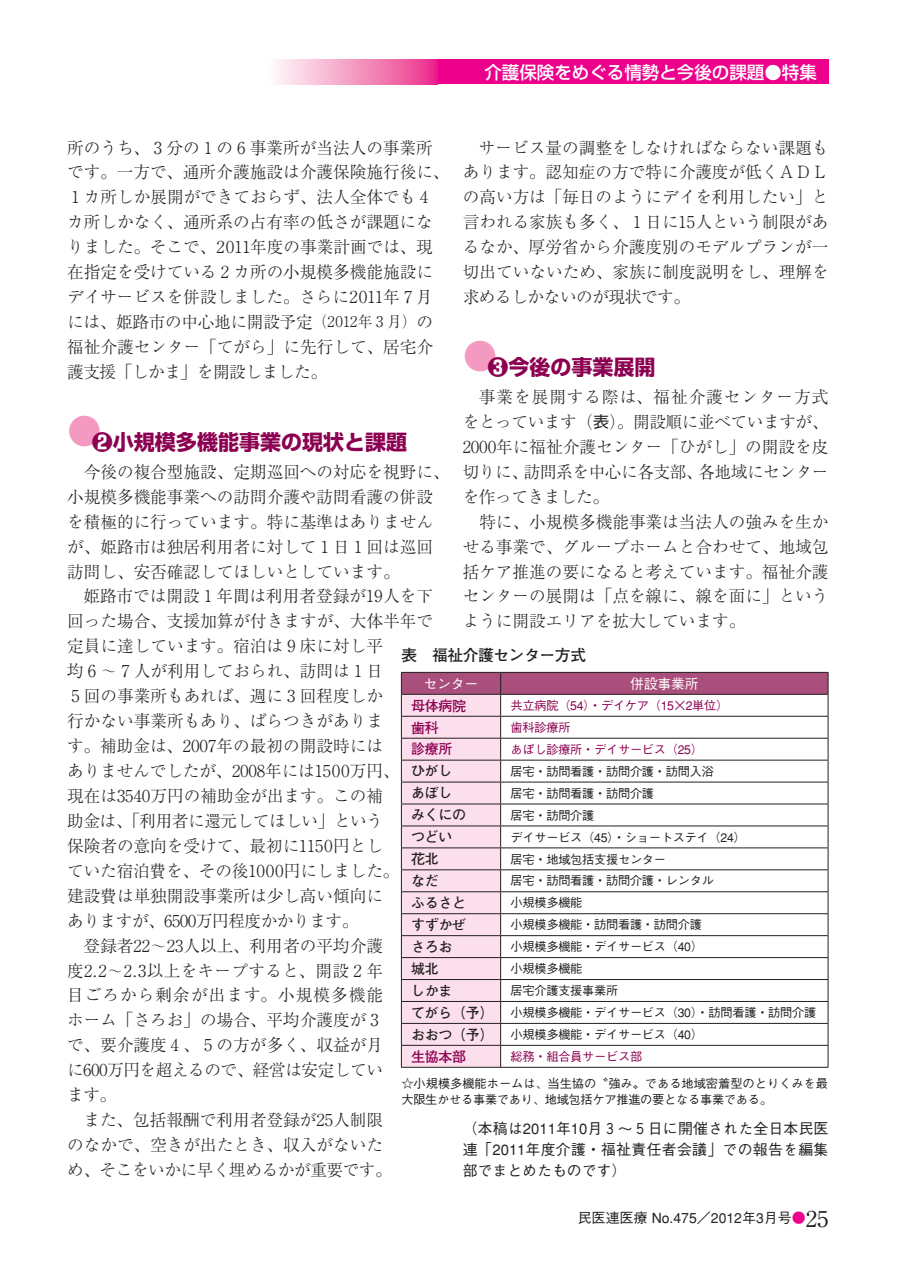
<style>
.page{position:relative;width:903px;height:1275px;background:#fff}
.page>*{position:absolute;margin:0;border:0;box-sizing:border-box;transform-origin:0 0}
.t1{font:21px "Shin Go Bold 83 pv RKSJ H";color:#8c0051}
.t2{font:17.5px "Shin Go Medium 83 pv RKSJ H";color:#fff}
.t3{font:16.62px/24.8px "Ryumin Light 83 pv RKSJ H";color:#231f20}
.t4{font:15.75px "Futo Go B101 Bold 83 pv RKSJ H";letter-spacing:-.025em;color:#231f20}
.t5{font:14.88px/21px "Gothic BBB Medium 83 pv RKSJ H";letter-spacing:.015em;color:#231f20;text-align:justify}
.t6{font:14px "Futo Go B101 Bold 83 pv RKSJ H";letter-spacing:-.025em;color:#231f20}
.t7{font:14px "Gothic BBB Medium 83 pv RKSJ H";color:#231f20}
.t8{font:14px "Futo Go B101 Bold 83 pv RKSJ H";letter-spacing:-.025em;color:#8c0051}
.t9{font:14px "Gothic BBB Medium 83 pv RKSJ H";letter-spacing:-.025em;color:#fff}
.t10{font:12.25px/21.9px "Gothic BBB Medium 83 pv RKSJ H";letter-spacing:-.025em;color:#231f20}
.t11{font:12.25px "Gothic BBB Medium 83 pv RKSJ H";letter-spacing:-.025em;color:#8c0051}
.s1{font-size:14.88px}
.s2{font-family:"Gothic BBB Medium 83 pv RKSJ H"}
.s3{font-family:"Futo Go B101 Bold 83 pv RKSJ H";font-size:14px}
.s4{font-family:"Shin Go regular 83 pv RKSJ H"}
.s5{color:#ec008c}
.s6{font-family:"Ryumin regular 83 pv RKSJ H";font-size:22.75px}
</style>
<div class="page">
<svg style="left:276px;top:60px;width:162px;height:24px"></svg>
<div style="left:438px;top:60px;width:390px;height:24px;background:#ec008c"></div>
<svg style="left:401px;top:672px;width:428px;height:395px"></svg>
<hr style="left:401px;top:1067px;width:427px;height:1px;background:#231f20">
<p class="t2" style="left:484px;top:65px;width:334px">介護保険をめぐる情勢と今後の課題●特集</p>
<p class="t3" style="left:67px;top:137px;width:384px">所のうち、３分の１の６事業所が当法人の事業所です。一方で、通所介護施設は介護保険施行後に、<br>１カ所しか展開ができておらず、法人全体でも４カ所しかなく、通所系の占有率の低さが課題になりました。そこで、２０１１年度の事業計画では、現在指定を受けている２カ所の小規模多機能施設にデイサービスを併設しました。さらに２０１１年７月には、姫路市の中心地に開設予定<span class="s1">（２０１２年３月）</span>の福祉介護センター「てがら」に先行して、居宅介護支援「しかま」を開設しました。</p>
<p class="t1" style="left:67px;top:434px;width:341px"><sup>●</sup>❷小規模多機能事業の現状と課題</p>
<p class="t3" style="left:67px;top:461px;width:384px">　今後の複合型施設、定期巡回への対応を視野に、小規模多機能事業への訪問介護や訪問看護の併設を積極的に行っています。特に基準はありませんが、姫路市は独居利用者に対して１日１回は巡回訪問し、安否確認してほしいとしています。<br>　姫路市では開設１年間は利用者登録が１９人を下回った場合、支援加算が付きますが、大体半年で定員に達しています。宿泊は９床に対し平<br>均６～７人が利用しておられ、訪問は１日<br>５回の事業所もあれば、週に３回程度しか<br>行かない事業所もあり、ばらつきがありま<br>す。補助金は、２００７年の最初の開設時には<br>ありませんでしたが、２００８年には１５００万円、<br>現在は３５４０万円の補助金が出ます。この補<br>助金は、「利用者に還元してほしい」という<br>保険者の意向を受けて、最初に１１５０円とし<br>ていた宿泊費を、その後１０００円にしました。<br>建設費は単独開設事業所は少し高い傾向に<br>ありますが、６５００万円程度かかります。<br>　登録者２２～２３人以上、利用者の平均介護<br>度２.２～２.３以上をキープすると、開設２年<br>目ごろから剰余が出ます。小規模多機能<br>ホーム「さろお」の場合、平均介護度が３<br>で、要介護度４、５の方が多く、収益が月<br>に６００万円を超えるので、経営は安定してい<br>ます。<br>　また、包括報酬で利用者登録が２５人制限<br>のなかで、空きが出たとき、収入がないた<br>め、そこをいかに早く埋めるかが重要です。</p>
<p class="t3" style="left:463px;top:137px;width:367px;text-align:justify">　サービス量の調整をしなければならない課題もあります。認知症の方で特に介護度が低くＡＤＬの高い方は「毎日のようにデイを利用したい」と言われる家族も多く、１日に１５人という制限があるなか、厚労省から介護度別のモデルプランが一切出ていないため、家族に制度説明をし、理解を求めるしかないのが現状です。</p>
<p class="t1" style="left:463px;top:359px;width:194px"><sup>●</sup>❸今後の事業展開</p>
<p class="t3" style="left:459px;top:386px;width:371px">　事業を展開する際は、福祉介護センター方式をとっています（<span class="s2">表</span>）。開設順に並べていますが、<br>２０００年に福祉介護センター「ひがし」の開設を皮切りに、訪問系を中心に各支部、各地域にセンターを作ってきました。<br>　特に、小規模多機能事業は当法人の強みを生かせる事業で、グループホームと合わせて、地域包括ケア推進の要になると考えています。福祉介護センターの展開は「点を線に、線を面に」というように開設エリアを拡大しています。</p>
<p class="t4" style="left:401px;top:649px;width:186px">表　福祉介護センター方式</p>
<p class="t9" style="left:423px;top:678px;width:56px">センター</p>
<p class="t9" style="left:630px;top:678px;width:70px">併設事業所</p>
<p class="t8" style="left:411px;top:700px;width:56px">母体病院</p>
<p class="t11" style="left:510px;top:701px;width:219px">共立病院（54）・デイケア（15×2単位）</p>
<p class="t8" style="left:411px;top:722px;width:29px">歯科</p>
<p class="t11" style="left:510px;top:723px;width:62px">歯科診療所</p>
<p class="t8" style="left:411px;top:744px;width:43px">診療所</p>
<p class="t11" style="left:510px;top:745px;width:194px">あぼし診療所・デイサービス（25）</p>
<p class="t6" style="left:411px;top:766px;width:43px">ひがし</p>
<p class="t10" style="left:510px;top:762px;width:205px">居宅・訪問看護・訪問介護・訪問入浴</p>
<p class="t6" style="left:411px;top:788px;width:43px">あぼし</p>
<p class="t10" style="left:510px;top:784px;width:145px">居宅・訪問看護・訪問介護</p>
<p class="t6" style="left:411px;top:810px;width:56px">みくにの</p>
<p class="t10" style="left:510px;top:806px;width:85px">居宅・訪問介護</p>
<p class="t6" style="left:411px;top:832px;width:43px">つどい</p>
<p class="t10" style="left:510px;top:828px;width:237px">デイサービス（45）・ショートステイ（24）</p>
<p class="t6" style="left:411px;top:854px;width:29px">花北</p>
<p class="t10" style="left:510px;top:850px;width:157px">居宅・地域包括支援センター</p>
<p class="t6" style="left:411px;top:876px;width:29px">なだ</p>
<p class="t10" style="left:510px;top:871px;width:205px">居宅・訪問看護・訪問介護・レンタル</p>
<p class="t6" style="left:411px;top:897px;width:56px">ふるさと</p>
<p class="t10" style="left:510px;top:893px;width:73px">小規模多機能</p>
<p class="t6" style="left:411px;top:919px;width:56px">すずかぜ</p>
<p class="t10" style="left:510px;top:915px;width:193px">小規模多機能・訪問看護・訪問介護</p>
<p class="t6" style="left:411px;top:941px;width:43px">さろお</p>
<p class="t10" style="left:510px;top:937px;width:194px">小規模多機能・デイサービス（40）</p>
<p class="t6" style="left:411px;top:963px;width:29px">城北</p>
<p class="t10" style="left:510px;top:959px;width:73px">小規模多機能</p>
<p class="t6" style="left:411px;top:985px;width:43px">しかま</p>
<p class="t10" style="left:411px;top:981px;width:406px;text-indent:99px">居宅介護支援事業所<br><span class="s3">てがら（予）</span> 小規模多機能・デイサービス（30）・訪問看護・訪問介護<span class="s3">おおつ（予）</span> 小規模多機能・デイサービス（40）</p>
<p class="t8" style="left:411px;top:1051px;width:56px">生協本部</p>
<p class="t11" style="left:510px;top:1052px;width:133px">総務・組合員サービス部</p>
<p class="t10" style="left:401px;top:1077px;width:428px;line-height:15.8px">☆小規模多機能ホームは、当生協の<span class="s4">〝</span>強み<span class="s4">〟</span>である地域密着型のとりくみを最大限生かせる事業であり、地域包括ケア推進の要となる事業である。</p>
<p class="t5" style="left:463px;top:1120px;width:367px">（本稿は2011年10月３～５日に開催された全日本民医連「2011年度介護・福祉責任者会議」での報告を編集部でまとめたものです）</p>
<p class="t7" style="left:578px;top:1213px;width:252px">民医連医療 No.475／2012年3月号<span class="s5">●</span><span class="s6">25</span></p>
</div>
